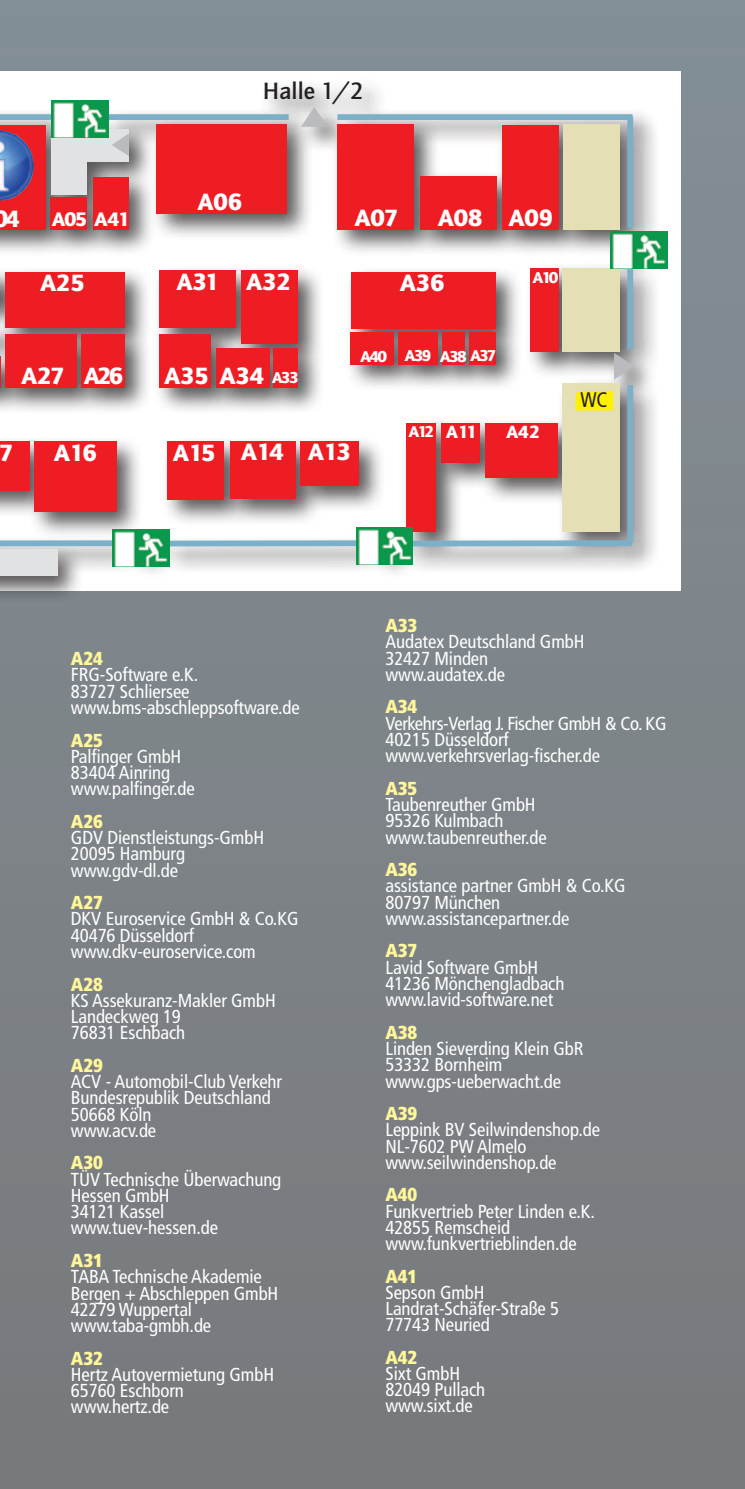
<style>
.page{position:relative;width:745px;height:1489px;background:#fff}
.page>*{position:absolute;margin:0;border:0;box-sizing:border-box;transform-origin:0 0}
.t1{font:900 24.5px "Quay Itc T";color:#fff}
.t2{font:700 24.5px "Quay Itc T";color:#231f20}
.t3{font:condensed 21px "Frutiger";color:#231f20}
.t4{font:900 20.25px "Quay Itc T";letter-spacing:-.05em;color:#fff}
.t5{font:condensed 18.75px/16.2px "Frutiger";letter-spacing:-.005em;color:#fff}
.t6{font:900 condensed 18.75px "Frutiger";letter-spacing:-.005em;color:#fff79a}
.t7{font:900 18.25px "Quay Itc T";color:#fff}
.t8{font:900 16.25px "Quay Itc T";letter-spacing:-.095em;color:#fff}
.s1{font-size:16.25px}
</style>
<div class="page">
<div style="left:0;top:0;width:744px;height:1488px;background:linear-gradient(to bottom,#879399,#76787b)"></div>
<div style="left:0;top:71px;width:679px;height:519px;background:#fff"></div>
<div style="left:0;top:77px;width:660px;height:533px;background:#231f20;opacity:.75"></div>
<div style="left:0;top:126px;width:45px;height:104px;background:#ee1d23"></div>
<div style="left:562px;top:383px;width:57px;height:148px;background:#e4dfb5"></div>
<div style="left:562px;top:268px;width:57px;height:83px;background:#e4dfb5"></div>
<div style="left:5px;top:272px;width:119px;height:56px;background:#ee1d23"></div>
<div style="left:34px;top:441px;width:82px;height:70px;background:#ee1d23"></div>
<div style="left:156px;top:124px;width:130px;height:90px;background:#ee1d23"></div>
<div style="left:167px;top:441px;width:57px;height:58px;background:#ee1d23"></div>
<div style="left:337px;top:124px;width:76px;height:106px;background:#ee1d23"></div>
<div style="left:159px;top:271px;width:77px;height:57px;background:#ee1d23"></div>
<div style="left:159px;top:334px;width:52px;height:54px;background:#ee1d23"></div>
<div style="left:216px;top:348px;width:53px;height:40px;background:#ee1d23"></div>
<div style="left:350px;top:272px;width:145px;height:56px;background:#ee1d23"></div>
<div style="left:419px;top:177px;width:77px;height:53px;background:#ee1d23"></div>
<svg style="left:301px;top:107px;width:27px;height:20px"></svg>
<hr style="left:0;top:114px;width:1px;height:116px;background:#7bb0c8">
<hr style="left:0;top:268px;width:1px;height:113px;background:#7bb0c8">
<hr style="left:0;top:418px;width:1px;height:123px;background:#7bb0c8">
<div style="left:0;top:114px;width:55px;height:6px;background:#7bb0c8"></div>
<div style="left:337px;top:114px;width:295px;height:6px;background:#7bb0c8"></div>
<div style="left:627px;top:117px;width:5px;height:110px;background:#7bb0c8"></div>
<div style="left:563px;top:125px;width:56px;height:105px;background:#e4dfb5"></div>
<div style="left:0;top:441px;width:29px;height:49px;background:#ee1d23"></div>
<div style="left:106px;top:114px;width:182px;height:6px;background:#7bb0c8"></div>
<div style="left:0;top:540px;width:121px;height:6px;background:#7bb0c8"></div>
<div style="left:164px;top:540px;width:199px;height:6px;background:#7bb0c8"></div>
<div style="left:405px;top:540px;width:226px;height:6px;background:#7bb0c8"></div>
<div style="left:501px;top:125px;width:57px;height:105px;background:#ee1d23"></div>
<div style="left:51px;top:130px;width:36px;height:65px;background:#e1e2e4"></div>
<svg style="left:613px;top:353px;width:20px;height:26px"></svg>
<div style="left:627px;top:269px;width:5px;height:80px;background:#7bb0c8"></div>
<div style="left:627px;top:385px;width:5px;height:158px;background:#7bb0c8"></div>
<div style="left:0;top:549px;width:57px;height:27px;background:#e1e2e4"></div>
<div style="left:241px;top:271px;width:57px;height:73px;background:#ee1d23"></div>
<div style="left:274px;top:348px;width:24px;height:40px;background:#ee1d23"></div>
<div style="left:350px;top:332px;width:44px;height:32px;background:#ee1d23"></div>
<div style="left:530px;top:268px;width:29px;height:84px;background:#ee1d23"></div>
<div style="left:93px;top:177px;width:36px;height:53px;background:#ee1d23"></div>
<div style="left:73px;top:129px;width:56px;height:33px;background:#e1e2e4"></div>
<svg style="left:112px;top:133px;width:17px;height:23px"></svg>
<div style="left:230px;top:441px;width:66px;height:57px;background:#ee1d23"></div>
<div style="left:300px;top:441px;width:58px;height:44px;background:#ee1d23"></div>
<div style="left:406px;top:423px;width:30px;height:109px;background:#ee1d23"></div>
<div style="left:441px;top:423px;width:39px;height:39px;background:#ee1d23"></div>
<div style="left:51px;top:198px;width:36px;height:32px;background:#ee1d23"></div>
<div style="left:398px;top:332px;width:39px;height:32px;background:#ee1d23"></div>
<div style="left:442px;top:332px;width:22px;height:32px;background:#ee1d23"></div>
<div style="left:469px;top:332px;width:26px;height:32px;background:#ee1d23"></div>
<div style="left:5px;top:334px;width:71px;height:54px;background:#ee1d23"></div>
<div style="left:81px;top:334px;width:44px;height:54px;background:#ee1d23"></div>
<hr style="left:0;top:356px;width:1px;height:32px;background:#ee1d23">
<div style="left:485px;top:423px;width:73px;height:54px;background:#ee1d23"></div>
<img style="left:52px;top:100px;width:56px;height:37px">
<img style="left:113px;top:529px;width:56px;height:37px">
<img style="left:356px;top:527px;width:56px;height:37px">
<img style="left:610px;top:231px;width:56px;height:37px">
<svg style="left:575px;top:391px;width:37px;height:19px"></svg>
<img style="left:0;top:130px;width:34px;height:71px">
<h1 class="t1" style="left:-7px;top:204px;width:28px">04</h1>
<p class="t4" style="left:52px;top:207px;width:79px">A05 A41</p>
<h1 class="t1" style="left:40px;top:268px;width:46px">A25</h1>
<h1 class="t2" style="left:263px;top:77px;width:102px">Halle 1/2</h1>
<h1 class="t1" style="left:198px;top:187px;width:46px">A06</h1>
<h1 class="t1" style="left:354px;top:203px;width:45px">A07</h1>
<h1 class="t1" style="left:508px;top:203px;width:46px">A09</h1>
<h1 class="t1" style="left:438px;top:203px;width:46px">A08</h1>
<h1 class="t1" style="left:177px;top:267px;width:44px">A31</h1>
<h1 class="t1" style="left:246px;top:267px;width:46px">A32</h1>
<p class="t8" style="left:532px;top:268px;width:27px">A10</p>
<h1 class="t1" style="left:400px;top:268px;width:46px">A36</h1>
<p class="t8" style="left:360px;top:346px;width:137px">A40 A39 A38 A37</p>
<h1 class="t1" style="left:21px;top:361px;width:103px">A27 A26</h1>
<h1 class="t1" style="left:164px;top:361px;width:135px">A35 A34 <span class="s1">A33</span></h1>
<h1 class="t1" style="left:0;top:438px;width:16px">7</h1>
<h1 class="t1" style="left:54px;top:438px;width:44px">A16</h1>
<h1 class="t1" style="left:173px;top:438px;width:44px">A15</h1>
<h1 class="t1" style="left:241px;top:437px;width:111px">A14 A13</h1>
<p class="t8" style="left:408px;top:422px;width:27px">A12</p>
<p class="t7" style="left:506px;top:420px;width:35px">A42</p>
<p class="t7" style="left:446px;top:421px;width:33px">A11</p>
<h1 class="t1" style="left:487px;top:421px;width:44px">A15</h1>
<p class="t3" style="left:580px;top:387px;width:29px">WC</p>
<p class="t6" style="left:71px;top:647px;width:33px">A24</p>
<p class="t5" style="left:71px;top:667px;width:230px">FRG-Software e.K.<br>83727 Schliersee www.bms-abschleppsoftware.de</p>
<p class="t6" style="left:71px;top:728px;width:33px">A25</p>
<p class="t5" style="left:71px;top:748px;width:125px">Palfinger GmbH<br>83404 Ainring www.palfinger.de</p>
<p class="t6" style="left:71px;top:809px;width:33px">A26</p>
<p class="t5" style="left:71px;top:829px;width:194px">GDV Dienstleistungs-GmbH<br>20095 Hamburg www.gdv-dl.de</p>
<p class="t6" style="left:71px;top:891px;width:33px">A27</p>
<p class="t5" style="left:71px;top:910px;width:229px">DKV Euroservice GmbH &amp; Co.KG<br>40476 Düsseldorf www.dkv-euroservice.com</p>
<p class="t6" style="left:71px;top:972px;width:33px">A28</p>
<p class="t5" style="left:71px;top:992px;width:206px">KS Assekuranz-Makler GmbH<br>Landeckweg 19<br>76831 Eschbach</p>
<p class="t6" style="left:71px;top:1053px;width:33px">A29</p>
<p class="t5" style="left:71px;top:1073px;width:212px">ACV - Automobil-Club Verkehr<br>Bundesrepublik Deutschland<br>50668 Köln<br>www.acv.de</p>
<p class="t6" style="left:71px;top:1151px;width:33px">A30</p>
<p class="t5" style="left:71px;top:1171px;width:212px">TÜV Technische Überwachung<br>Hessen GmbH<br>34121 Kassel www.tuev-hessen.de</p>
<p class="t6" style="left:71px;top:1248px;width:33px">A31</p>
<p class="t5" style="left:71px;top:1268px;width:209px">TABA Technische Akademie<br>Bergen + Abschleppen GmbH<br>42279 Wuppertal www.taba-gmbh.de</p>
<p class="t6" style="left:71px;top:1346px;width:33px">A32</p>
<p class="t5" style="left:71px;top:1366px;width:204px">Hertz Autovermietung GmbH<br>65760 Eschborn www.hertz.de</p>
<p class="t6" style="left:385px;top:614px;width:33px">A33</p>
<p class="t5" style="left:385px;top:634px;width:200px">Audatex Deutschland GmbH<br>32427 Minden www.audatex.de</p>
<p class="t6" style="left:385px;top:695px;width:33px">A34</p>
<p class="t5" style="left:385px;top:715px;width:282px">Verkehrs-Verlag J. Fischer GmbH &amp; Co. KG<br>40215 Düsseldorf www.verkehrsverlag-fischer.de</p>
<p class="t6" style="left:385px;top:776px;width:33px">A35</p>
<p class="t5" style="left:385px;top:796px;width:163px">Taubenreuther GmbH<br>95326 Kulmbach www.taubenreuther.de</p>
<p class="t6" style="left:385px;top:858px;width:33px">A36</p>
<p class="t5" style="left:385px;top:877px;width:241px">assistance partner GmbH &amp; Co.KG<br>80797 München www.assistancepartner.de</p>
<p class="t6" style="left:385px;top:939px;width:33px">A37</p>
<p class="t5" style="left:385px;top:959px;width:180px">Lavid Software GmbH<br>41236 Mönchengladbach www.lavid-software.net</p>
<p class="t6" style="left:385px;top:1020px;width:33px">A38</p>
<p class="t5" style="left:385px;top:1040px;width:199px">Linden Sieverding Klein GbR<br>53332 Bornheim www.gps-ueberwacht.de</p>
<p class="t6" style="left:385px;top:1101px;width:33px">A39</p>
<p class="t5" style="left:385px;top:1121px;width:216px">Leppink BV Seilwindenshop.de<br>NL-7602 PW Almelo www.seilwindenshop.de</p>
<p class="t6" style="left:385px;top:1183px;width:33px">A40</p>
<p class="t5" style="left:385px;top:1202px;width:211px">Funkvertrieb Peter Linden e.K.<br>42855 Remscheid www.funkvertrieblinden.de</p>
<p class="t6" style="left:385px;top:1264px;width:33px">A41</p>
<p class="t5" style="left:385px;top:1284px;width:175px">Sepson GmbH<br>Landrat-Schäfer-Straße 5<br>77743 Neuried</p>
<p class="t6" style="left:385px;top:1345px;width:33px">A42</p>
<p class="t5" style="left:385px;top:1365px;width:101px">Sixt GmbH<br>82049 Pullach www.sixt.de</p>
</div>
